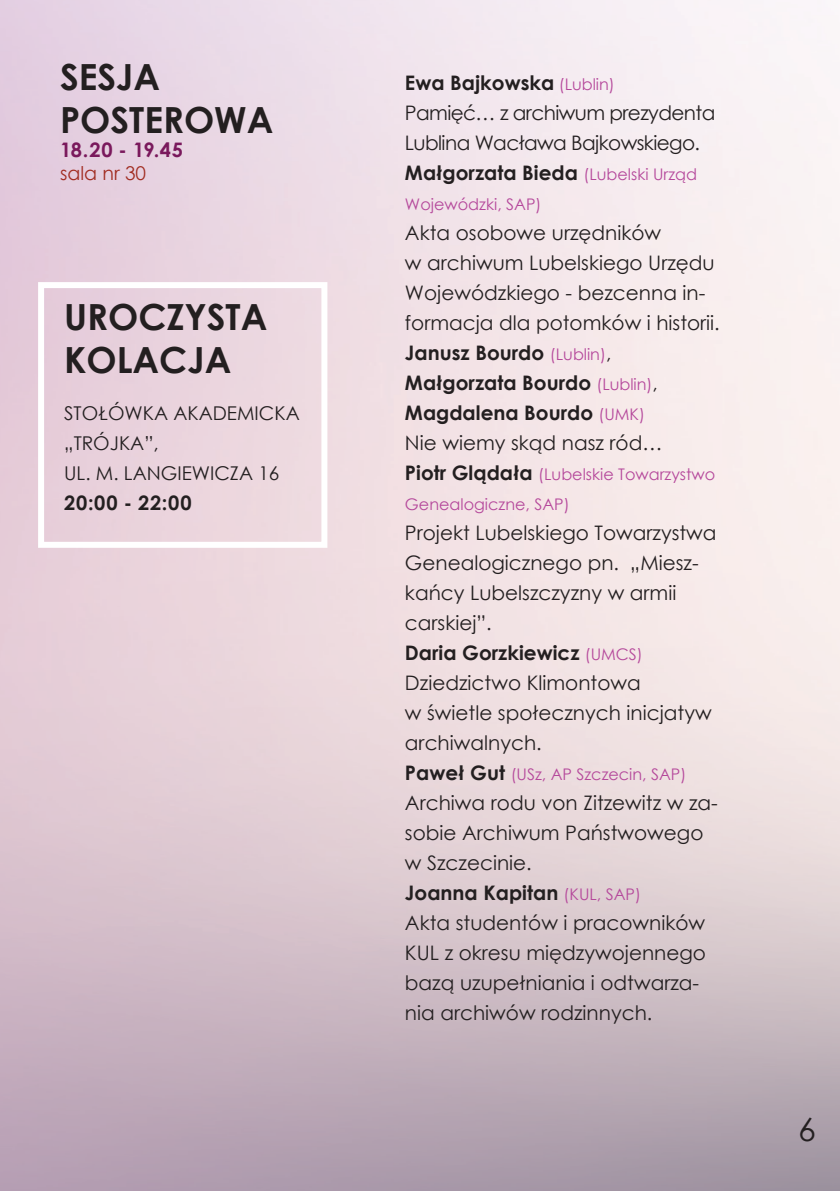
<style>
.page{position:relative;width:840px;height:1191px;background:#fff}
.page>*{position:absolute;margin:0;border:0;box-sizing:border-box;transform-origin:0 0}
.SEKCJA{font:700 36px/43.2px "Century Gothic";color:#231f20}
.t1{font:32px "Century Gothic";color:#231f20}
.poster_tytul{font:20px/30px "Century Gothic";color:#231f20}
.poster_tytul-2{font:700 20px/30px "Century Gothic";color:#231f20}
.poster_tytul-3{font:20px/30px "Century Gothic";letter-spacing:-.03em;color:#231f20}
.SEKCJA-2{font:700 20px "Century Gothic";letter-spacing:.01em;color:#7a195c}
.t2{font:19px/30px "Century Gothic";color:#231f20}
.SEKCJA-3{font:19px "Century Gothic";color:#a12c21}
.poster_tytul-4{font:16px/30px "Century Gothic";color:#b5489b}
.s1{font-weight:400;font-size:16px;color:#b5489b}
.s2{font-weight:400;font-size:19px}
.s3{font-weight:700;font-size:20px;color:#231f20}
</style>
<div class="page">
<div style="left:38px;top:282px;width:289px;height:266px;border:6px solid #fff"></div>
<p class="SEKCJA" style="left:60px;top:54px;width:215px">SESJA<br>POSTEROWA</p>
<p class="SEKCJA-2" style="left:60px;top:135px;width:124px">18.20 - 19.45</p>
<p class="SEKCJA-3" style="left:60px;top:160px;width:88px">sala nr 30</p>
<p class="SEKCJA" style="left:64px;top:294px;width:205px">UROCZYSTA<br>KOLACJA</p>
<p class="t2" style="left:64px;top:398px;width:237px">STOŁÓWKA AKADEMICKA „TRÓJKA”,<br>UL. M. LANGIEWICZA 16</p>
<p class="poster_tytul-2" style="left:64px;top:487px;width:129px">20:00 - 22:00</p>
<p class="poster_tytul-2" style="left:405px;top:67px;width:211px">Ewa Bajkowska <span class="s1">(Lublin)</span></p>
<p class="poster_tytul-3" style="left:405px;top:97px;width:312px">Pamięć… z archiwum prezydenta<br>Lublina Wacława Bajkowskiego.</p>
<p class="poster_tytul-2" style="left:405px;top:157px;width:293px">Małgorzata Bieda <span class="s1">(Lubelski Urząd</span></p>
<p class="poster_tytul-4" style="left:405px;top:189px;width:138px">Wojewódzki, SAP)</p>
<p class="poster_tytul" style="left:405px;top:217px;width:316px">Akta osobowe urzędników<br>w archiwum Lubelskiego Urzędu<br>Wojewódzkiego - bezcenna in&shy;formacja dla potomków i historii.</p>
<p class="poster_tytul-2" style="left:405px;top:337px;width:254px">Janusz Bourdo <span class="s1">(Lublin)</span><span class="s2">,<br></span>Małgorzata Bourdo <span class="s1">(Lublin)</span><span class="s2">,<br></span>Magdalena Bourdo <span class="s1">(UMK)</span></p>
<p class="poster_tytul" style="left:405px;top:427px;width:259px">Nie wiemy skąd nasz ród…</p>
<p class="poster_tytul-4" style="left:405px;top:459px;width:312px"><span class="s3">Piotr Glądała</span> (Lubelskie Towarzystwo<br>Genealogiczne, SAP)</p>
<p class="poster_tytul" style="left:405px;top:517px;width:313px">Projekt Lubelskiego Towarzystwa<br>Genealogicznego pn. „Miesz&shy;kańcy Lubelszczyzny w armii carskiej”.</p>
<p class="poster_tytul-2" style="left:405px;top:637px;width:239px">Daria Gorzkiewicz <span class="s1">(UMCS)</span></p>
<p class="poster_tytul" style="left:405px;top:667px;width:308px">Dziedzictwo Klimontowa<br>w świetle społecznych inicjatyw archiwalnych.</p>
<p class="poster_tytul-4" style="left:405px;top:759px;width:283px"><span class="s3">Paweł Gut</span> (USz, AP Szczecin, SAP)</p>
<p class="poster_tytul" style="left:405px;top:787px;width:314px">Archiwa rodu von Zitzewitz w za&shy;sobie Archiwum Państwowego w Szczecinie.</p>
<p class="poster_tytul-2" style="left:405px;top:877px;width:237px">Joanna Kapitan <span class="s1">(KUL, SAP)</span></p>
<p class="poster_tytul" style="left:405px;top:907px;width:302px">Akta studentów i pracowników<br>KUL z okresu międzywojennego bazą uzupełniania i odtwarza&shy;nia archiwów rodzinnych.</p>
<p class="t1" style="left:797px;top:1106px;width:19px">6</p>
</div>
